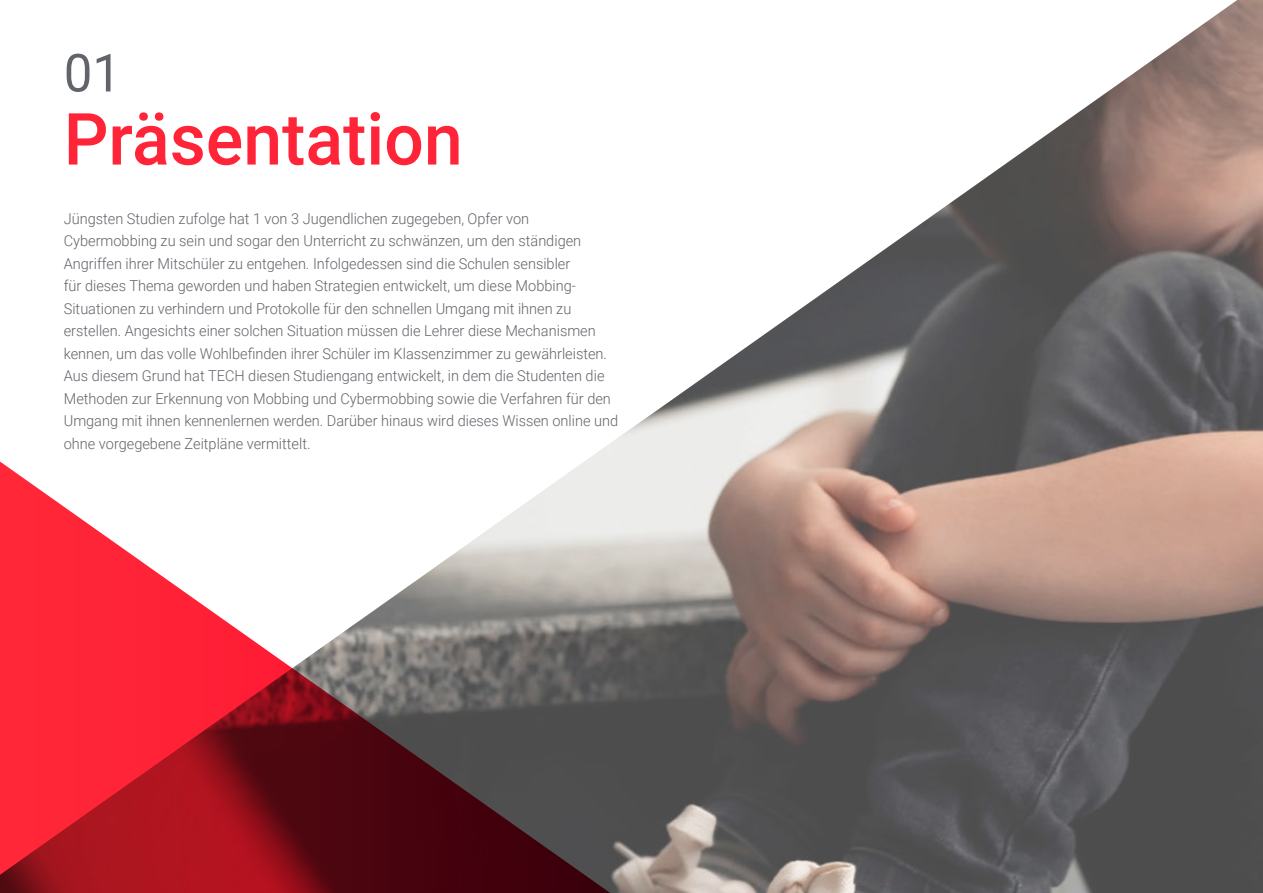
<style>
.page{position:relative;width:1263px;height:893px;background:#fff}
.page>*{position:absolute;margin:0;border:0;box-sizing:border-box;transform-origin:0 0}
.t1{font:500 72px "Roboto";color:#ff2438}
.t2{font:52.5px "Roboto";color:#61646a}
.t3{font:300 15px/22.5px "Roboto";color:#61646a}
</style>
<div class="page">
<img style="left:607px;top:0;width:656px;height:893px">
<svg style="left:0;top:446px;width:640px;height:447px"></svg>
<h2 class="t2" style="left:64px;top:36px;width:59px">01</h2>
<h1 class="t1" style="left:64px;top:89px;width:400px">Präsentation</h1>
<p class="t3" style="left:64px;top:207px;width:556px">Jüngsten Studien zufolge hat 1 von 3 Jugendlichen zugegeben, Opfer von Cybermobbing zu sein und sogar den Unterricht zu schwänzen, um den ständigen Angriffen ihrer Mitschüler zu entgehen. Infolgedessen sind die Schulen sensibler<br>für dieses Thema geworden und haben Strategien entwickelt, um diese Mobbing-Situationen zu verhindern und Protokolle für den schnellen Umgang mit ihnen zu erstellen. Angesichts einer solchen Situation müssen die Lehrer diese Mechanismen kennen, um das volle Wohlbefinden ihrer Schüler im Klassenzimmer zu gewährleisten.<br>Aus diesem Grund hat TECH diesen Studiengang entwickelt, in dem die Studenten die Methoden zur Erkennung von Mobbing und Cybermobbing sowie die Verfahren für den Umgang mit ihnen kennenlernen werden. Darüber hinaus wird dieses Wissen online und ohne vorgegebene Zeitpläne vermittelt.</p>
</div>
